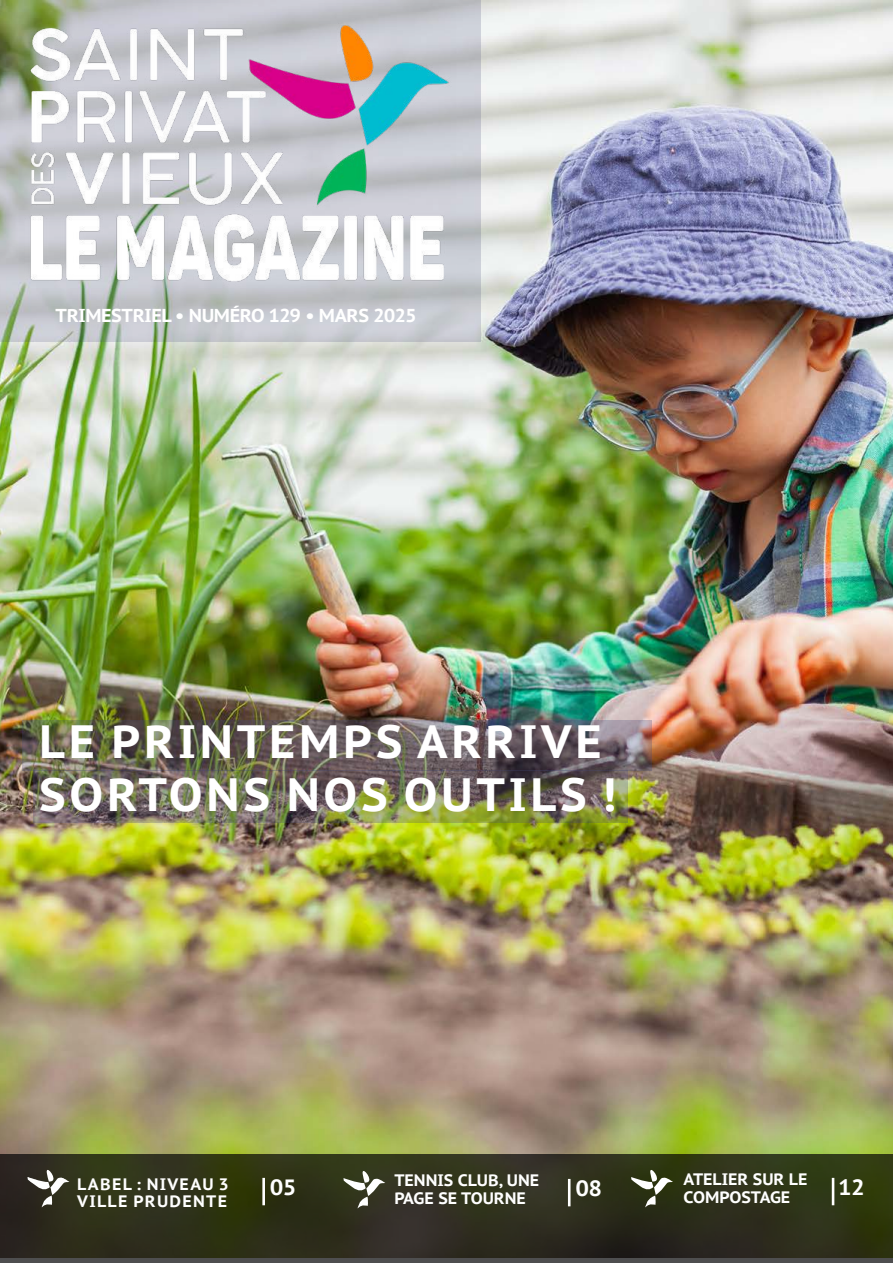
<style>
.page{position:relative;width:893px;height:1263px;background:#fff}
.page>*{position:absolute;margin:0;border:0;box-sizing:border-box;transform-origin:0 0}
.t1{font:700 46.5px/53.1px "PT Sans Caption";letter-spacing:.08em;color:#fff}
.t2{font:700 22.05px "PT Sans Caption";color:#fff}
.t3{font:700 18.6px "PT Sans Caption";letter-spacing:-.02em;color:#fff}
.t4{font:700 16.5px/17.7px "PT Sans Caption";color:#fff}
.t5{font:700 16.5px/17.7px "PT Sans Caption";letter-spacing:.08em;color:#fff}
</style>
<div class="page">
<img style="left:0;top:1px;width:893px;height:1153px">
<svg style="left:0;top:0;width:481px;height:342px;background:#bdc2c1"></svg>
<img style="left:19px;top:0;width:436px;height:318px">
<svg style="left:0;top:1154px;width:893px;height:109px;background:#30311d"></svg>
<svg style="left:26px;top:1163px;width:43px;height:44px"></svg>
<hr style="left:262px;top:1178px;width:3px;height:27px;background:#fff">
<svg style="left:342px;top:1164px;width:43px;height:44px"></svg>
<hr style="left:568px;top:1179px;width:2px;height:27px;background:#fff">
<svg style="left:630px;top:1163px;width:43px;height:44px"></svg>
<hr style="left:832px;top:1178px;width:2px;height:27px;background:#fff">
<img style="left:22px;top:720px;width:630px;height:50px">
<img style="left:33px;top:770px;width:595px;height:52px">
<p class="t3" style="left:56px;top:303px;width:362px">TRIMESTRIEL • NUMÉRO 129 • MARS 2025</p>
<h1 class="t1" style="left:39px;top:714px;width:579px">LE PRINTEMPS ARRIVE<br>SORTONS NOS OUTILS !</h1>
<p class="t5" style="left:77px;top:1175px;width:153px">LABEL : NIVEAU 3<br>VILLE PRUDENTE</p>
<p class="t4" style="left:394px;top:1171px;width:146px">TENNIS CLUB, UNE<br>PAGE SE TOURNE</p>
<p class="t4" style="left:684px;top:1170px;width:125px">ATELIER SUR LE<br>COMPOSTAGE</p>
<h2 class="t2" style="left:270px;top:1172px;width:28px">05</h2>
<h2 class="t2" style="left:576px;top:1173px;width:28px">08</h2>
<h2 class="t2" style="left:838px;top:1172px;width:28px">12</h2>
</div>
